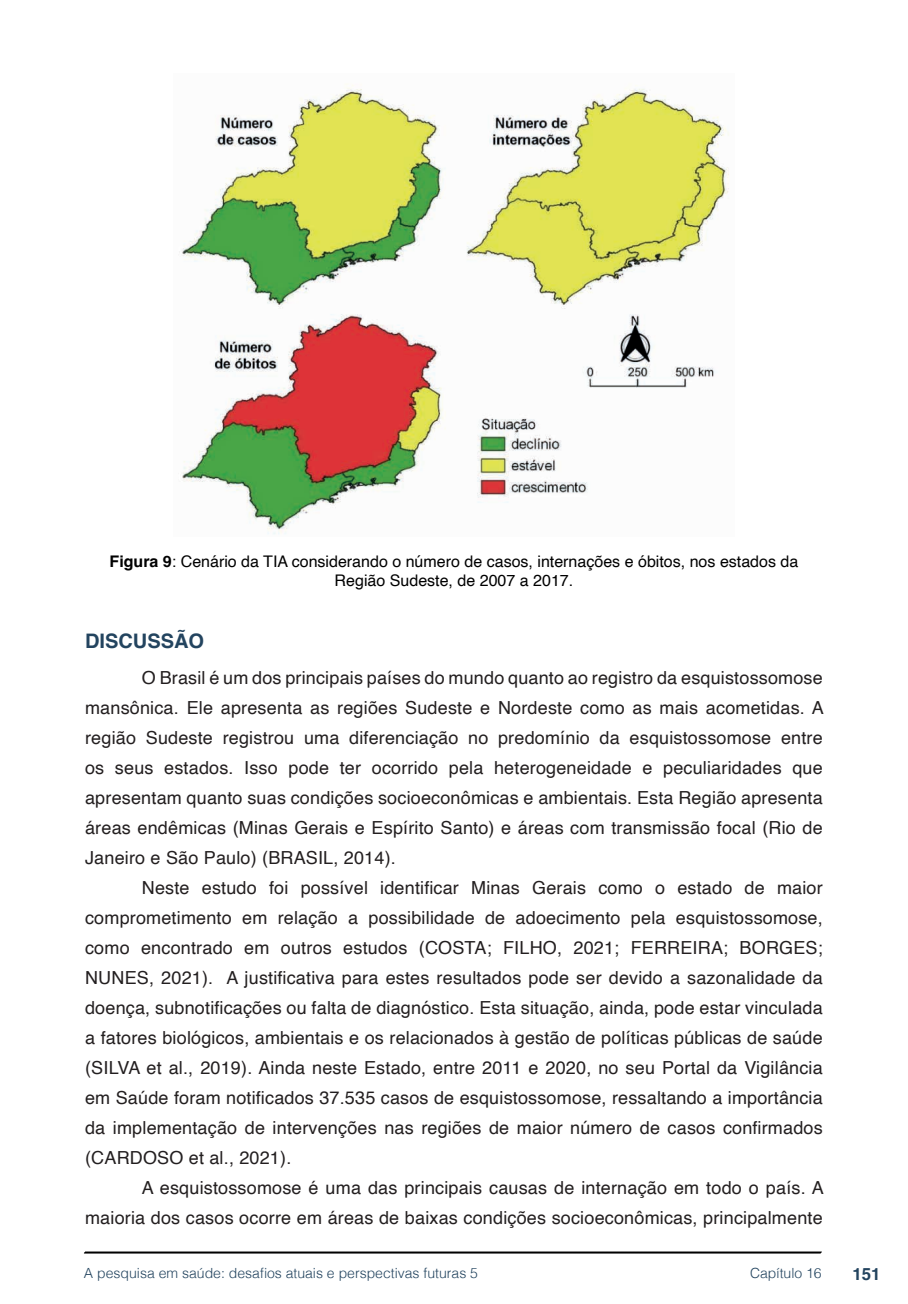
<style>
.page{position:relative;width:908px;height:1304px;background:#fff}
.page>*{position:absolute;margin:0;border:0;box-sizing:border-box;transform-origin:0 0}
.t1{font:700 20px "Helvetica";color:#23445f}
.t2{font:18px/30px "Helvetica";letter-spacing:.01em;color:#231f20;text-align:justify}
.t3{font:700 16.8px "Helvetica";color:#23445f}
.t4{font:16px/19.2px "Helvetica";color:#000;text-align:center}
.t5{font:300 14px "Helvetica";color:#23445f}
.s1{font-weight:700}
</style>
<div class="page">
<svg style="left:84px;top:1251px;width:737px;height:3px;background:#515151"></svg>
<img style="left:179px;top:84px;width:550px;height:450px">
<p class="t4" style="left:109px;top:552px;width:690px"><span class="s1">Figura 9</span>: Cenário da TIA considerando o número de casos, internações e óbitos, nos estados da<br>Região Sudeste, de 2007 a 2017.</p>
<p class="t1" style="left:85px;top:629px;width:120px">DISCUSSÃO</p>
<p class="t2" style="left:85px;top:663px;width:739px;text-indent:57px">O Brasil é um dos principais países do mundo quanto ao registro da esquistossomose mansônica. Ele apresenta as regiões Sudeste e Nordeste como as mais acometidas. A região Sudeste registrou uma diferenciação no predomínio da esquistossomose entre os seus estados. Isso pode ter ocorrido pela heterogeneidade e peculiaridades que apresentam quanto suas condições socioeconômicas e ambientais. Esta Região apresenta áreas endêmicas (Minas Gerais e Espírito Santo) e áreas com transmissão focal (Rio de Janeiro e São Paulo) (BRASIL, 2014).</p>
<p class="t2" style="left:85px;top:873px;width:738px;text-indent:57px">Neste estudo foi possível identificar Minas Gerais como o estado de maior comprometimento em relação a possibilidade de adoecimento pela esquistossomose, como encontrado em outros estudos (COSTA; FILHO, 2021; FERREIRA; BORGES; NUNES, 2021). A justificativa para estes resultados pode ser devido a sazonalidade da doença, subnotificações ou falta de diagnóstico. Esta situação, ainda, pode estar vinculada a fatores biológicos, ambientais e os relacionados à gestão de políticas públicas de saúde (SILVA et al., 2019). Ainda neste Estado, entre 2011 e 2020, no seu Portal da Vigilância em Saúde foram notificados 37.535 casos de esquistossomose, ressaltando a importância da implementação de intervenções nas regiões de maior número de casos confirmados (CARDOSO et al., 2021).</p>
<p class="t2" style="left:85px;top:1173px;width:739px;text-align:right">A esquistossomose é uma das principais causas de internação em todo o país. A maioria dos casos ocorre em áreas de baixas condições socioeconômicas, principalmente</p>
<p class="t5" style="left:84px;top:1261px;width:395px">A pesquisa em saúde: desafios atuais e perspectivas futuras 5</p>
<p class="t5" style="left:749px;top:1261px;width:73px">Capítulo 16</p>
<p class="t3" style="left:851px;top:1264px;width:30px">151</p>
</div>
